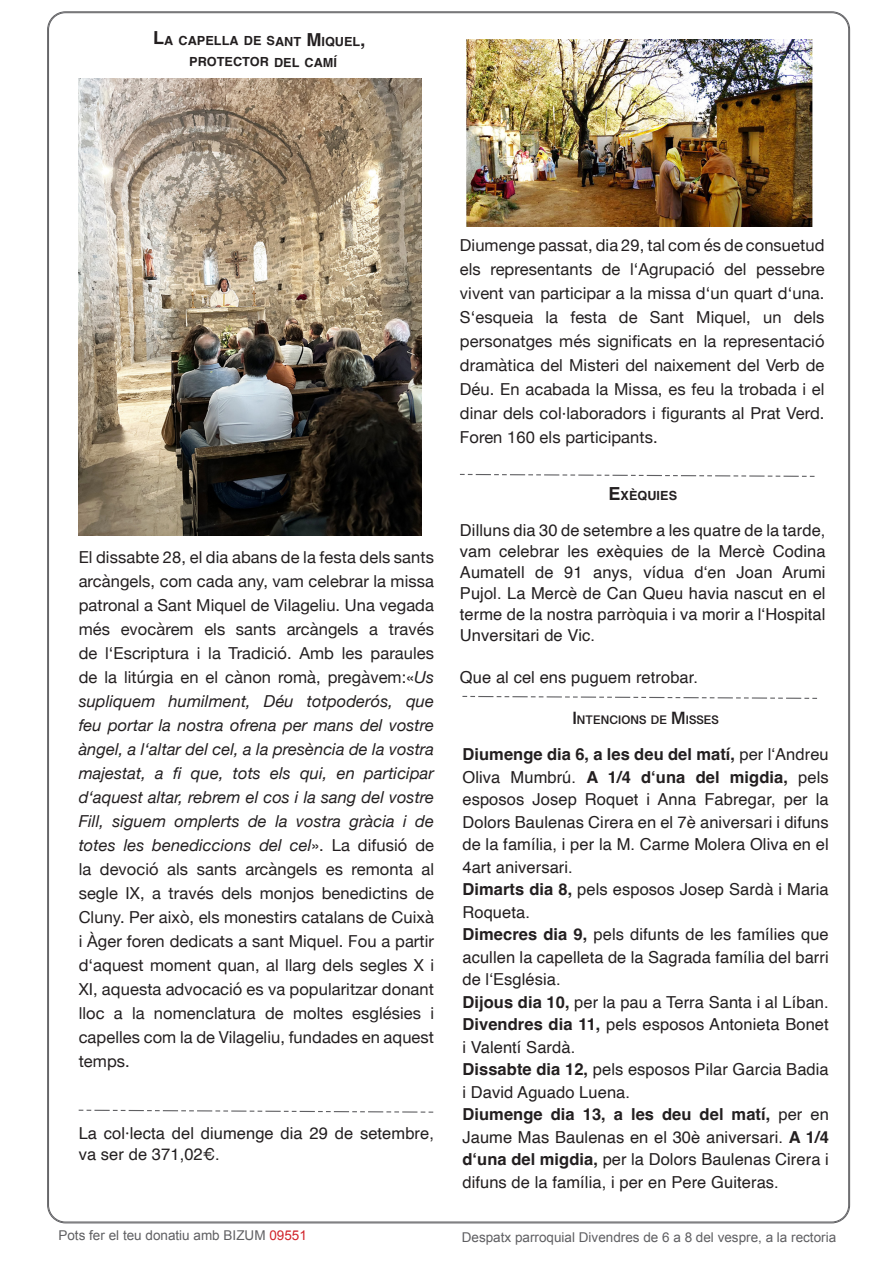
<style>
.page{position:relative;width:893px;height:1263px;background:#fff}
.page>*{position:absolute;margin:0;border:0;box-sizing:border-box;transform-origin:0 0}
.t1{font:16.5px/24px "Helvetica Neue";letter-spacing:.005em;color:#231f20;text-align:justify}
.t2{font:16.5px/22.5px "Helvetica";letter-spacing:.005em;color:#231f20}
.t3{font:13.5px "Arial";color:#5f5f62}
.t4{font:700 12.6px "Helvetica";letter-spacing:.005em;color:#231f20}
.t5{font:700 12.6px "Grantha Sangam MN";letter-spacing:.005em;color:#231f20}
.s1{font-size:18px}
.s2{font-style:italic}
.s3{font-weight:700}
.s4{color:#d1232a}
</style>
<div class="page">
<img style="left:79px;top:79px;width:342px;height:457px">
<img style="left:466px;top:39px;width:346px;height:187px">
<svg style="left:78px;top:1109px;width:356px;height:4px"></svg>
<svg style="left:460px;top:473px;width:355px;height:4px"></svg>
<svg style="left:462px;top:695px;width:356px;height:4px"></svg>
<p class="t4" style="left:153px;top:33px;width:214px"><span class="s1">L</span>A CAPELLA DE SANT <span class="s1">M</span>IQUEL<span class="s1">,</span></p>
<p class="t4" style="left:189px;top:54px;width:149px">PROTECTOR DEL CAMÍ</p>
<p class="t1" style="left:79px;top:546px;width:357px">El dissabte 28, el dia abans de la festa dels sants arcàngels, com cada any, vam celebrar la missa patronal a Sant Miquel de Vilageliu. Una vegada més evocàrem els sants arcàngels a través de l‘Escriptura i la Tradició. Amb les paraules de la litúrgia en el cànon romà, pregàvem:«<span class="s2">Us supliquem humilment, Déu totpoderós, que feu portar la nostra ofrena per mans del vostre àngel, a l‘altar del cel, a la presència de la vostra majestat, a fi que, tots els qui, en participar d‘aquest altar, rebrem el cos i la sang del vostre Fill, siguem omplerts de la vostra gràcia i de totes les benediccions del cel</span>». La difusió de la devoció als sants arcàngels es remonta al segle IX, a través dels monjos benedictins de Cluny. Per això, els monestirs catalans de Cuixà i Àger foren dedicats a sant Miquel. Fou a partir d‘aquest moment quan, al llarg dels segles X i XI, aquesta advocació es va popularitzar donant lloc a la nomenclatura de moltes esglésies i capelles com la de Vilageliu, fundades en aquest temps.</p>
<p class="t2" style="left:79px;top:1123px;width:357px;line-height:21px">La col·lecta del diumenge dia 29 de setembre, va ser de 371,02€.</p>
<p class="t1" style="left:460px;top:234px;width:366px">Diumenge passat, dia 29, tal com és de consuetud els representants de l‘Agrupació del pessebre vivent van participar a la missa d‘un quart d‘una.<br>S‘esqueia la festa de Sant Miquel, un dels personatges més significats en la representació dramàtica del Misteri del naixement del Verb de Déu. En acabada la Missa, es feu la trobada i el dinar dels col·laboradors i figurants al Prat Verd.<br>Foren 160 els participants.</p>
<p class="t4" style="left:608px;top:488px;width:70px"><span class="s1">E</span>XÈQUIES</p>
<p class="t2" style="left:460px;top:520px;width:367px;line-height:21px;text-align:justify">Dilluns dia 30 de setembre a les quatre de la tarde, vam celebrar les exèquies de la Mercè Codina Aumatell de 91 anys, vídua d‘en Joan Arumi Pujol. La Mercè de Can Queu havia nascut en el terme de la nostra parròquia i va morir a l‘Hospital Unversitari de Vic.</p>
<p class="t2" style="left:460px;top:666px;width:240px">Que al cel ens puguem retrobar.</p>
<p class="t5" style="left:572px;top:713px;width:148px"><span class="s1">I</span>NTENCIONS DE <span class="s1">M</span>ISSES</p>
<p class="t2" style="left:462px;top:744px;width:368px;text-align:justify"><span class="s3">Diumenge dia 6, a les deu del matí,</span> per l‘Andreu Oliva Mumbrú. <span class="s3">A 1/4 d‘una del migdia,</span> pels esposos Josep Roquet i Anna Fabregar, per la Dolors Baulenas Cirera en el 7è aniversari i difuns de la família, i per la M. Carme Molera Oliva en el 4art aniversari.</p>
<p class="t2" style="left:462px;top:879px;width:368px"><span class="s3">Dimarts dia 8,</span> pels esposos Josep Sardà i Maria<br>Roqueta.</p>
<p class="t2" style="left:462px;top:924px;width:368px;text-align:justify"><span class="s3">Dimecres dia 9,</span> pels difunts de les famílies que acullen la capelleta de la Sagrada família del barri de l‘Església.</p>
<p class="t2" style="left:462px;top:991px;width:368px"><span class="s3">Dijous dia 10,</span> per la pau a Terra Santa i al Líban.</p>
<p class="t2" style="left:462px;top:1014px;width:368px"><span class="s3">Divendres dia 11,</span> pels esposos Antonieta Bonet i Valentí Sardà.</p>
<p class="t2" style="left:462px;top:1059px;width:368px"><span class="s3">Dissabte dia 12,</span> pels esposos Pilar Garcia Badia i David Aguado Luena.</p>
<p class="t2" style="left:462px;top:1104px;width:368px;text-align:justify"><span class="s3">Diumenge dia 13, a les deu del matí,</span> per en Jaume Mas Baulenas en el 30è aniversari. <span class="s3">A 1/4 d‘una del migdia,</span> per la Dolors Baulenas Cirera i difuns de la família, i per en Pere Guiteras.</p>
<p class="t3" style="left:58px;top:1227px;width:250px">Pots fer el teu donatiu amb BIZUM <span class="s4">09551</span></p>
<p class="t3" style="left:462px;top:1228px;width:376px">Despatx parroquial Divendres de 6 a 8 del vespre, a la rectoria</p>
</div>
